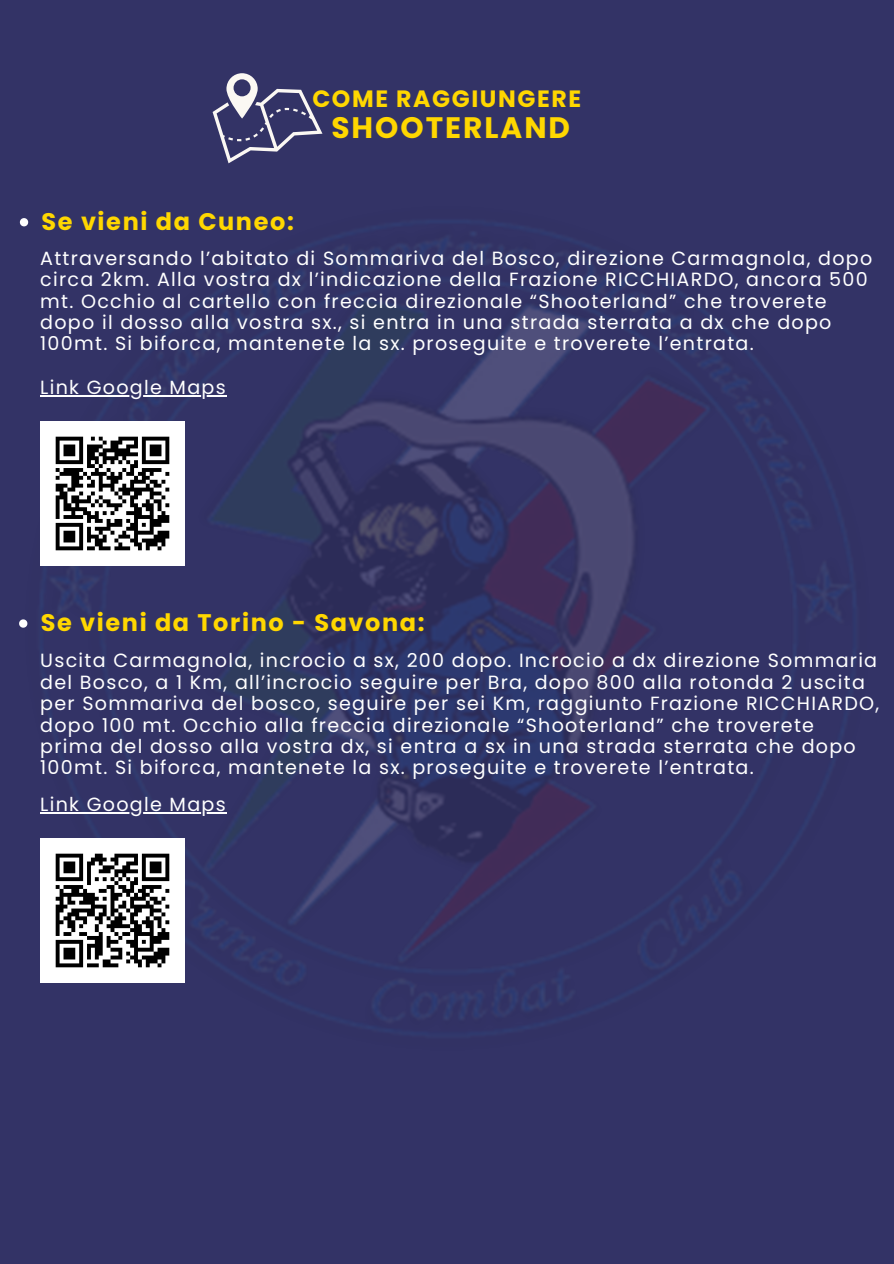
<style>
.page{position:relative;width:894px;height:1264px;background:#fff}
.page>*{position:absolute;margin:0;border:0;box-sizing:border-box;transform-origin:0 0}
.t1{font:700 29.55px "Poppins";letter-spacing:.065em;color:#ffd700}
.t2{font:700 24px "Poppins";letter-spacing:.065em;color:#ffd700}
.t3{font:700 23.55px "Poppins";letter-spacing:.065em;color:#ffd700}
.t4{font:19.05px/21.3px "Poppins";letter-spacing:.065em;color:#fff}
</style>
<div class="page">
<div style="left:0;top:0;width:893px;height:1263px;background:#336"></div>
<img style="left:19px;top:221px;width:829px;height:798px">
<svg style="left:20px;top:218px;width:8px;height:8px"></svg>
<svg style="left:212px;top:73px;width:110px;height:90px"></svg>
<hr style="left:40px;top:395px;width:187px;height:2px;background:#fff">
<img style="left:40px;top:421px;width:144px;height:144px">
<svg style="left:19px;top:619px;width:8px;height:8px"></svg>
<hr style="left:40px;top:812px;width:187px;height:1px;background:#fff">
<img style="left:40px;top:838px;width:144px;height:144px">
<p class="t3" style="left:312px;top:82px;width:270px">COME RAGGIUNGERE</p>
<p class="t1" style="left:331px;top:106px;width:240px">SHOOTERLAND</p>
<h1 class="t2" style="left:42px;top:204px;width:254px">Se vieni da Cuneo:</h1>
<p class="t4" style="left:40px;top:247px;width:833px">Attraversando l’abitato di Sommariva del Bosco, direzione Carmagnola, dopo circa 2km. Alla vostra dx l’indicazione della Frazione RICCHIARDO, ancora 500 mt. Occhio al cartello con freccia direzionale “Shooterland” che troverete dopo il dosso alla vostra sx., si entra in una strada sterrata a dx che dopo 100mt. Si biforca, mantenete la sx. proseguite e troverete l’entrata.</p>
<p class="t4" style="left:40px;top:377px;width:187px">Link Google Maps</p>
<p class="t2" style="left:41px;top:606px;width:385px">Se vieni da Torino - Savona:</p>
<p class="t4" style="left:40px;top:650px;width:840px">Uscita Carmagnola, incrocio a sx, 200 dopo. Incrocio a dx direzione Sommaria del Bosco, a 1 Km, all’incrocio seguire per Bra, dopo 800 alla rotonda 2 uscita per Sommariva del bosco, seguire per sei Km, raggiunto Frazione RICCHIARDO, dopo 100 mt. Occhio alla freccia direzionale “Shooterland” che troverete prima del dosso alla vostra dx, si entra a sx in una strada sterrata che dopo 100mt. Si biforca, mantenete la sx. proseguite e troverete l’entrata.</p>
<p class="t4" style="left:40px;top:794px;width:187px">Link Google Maps</p>
</div>
